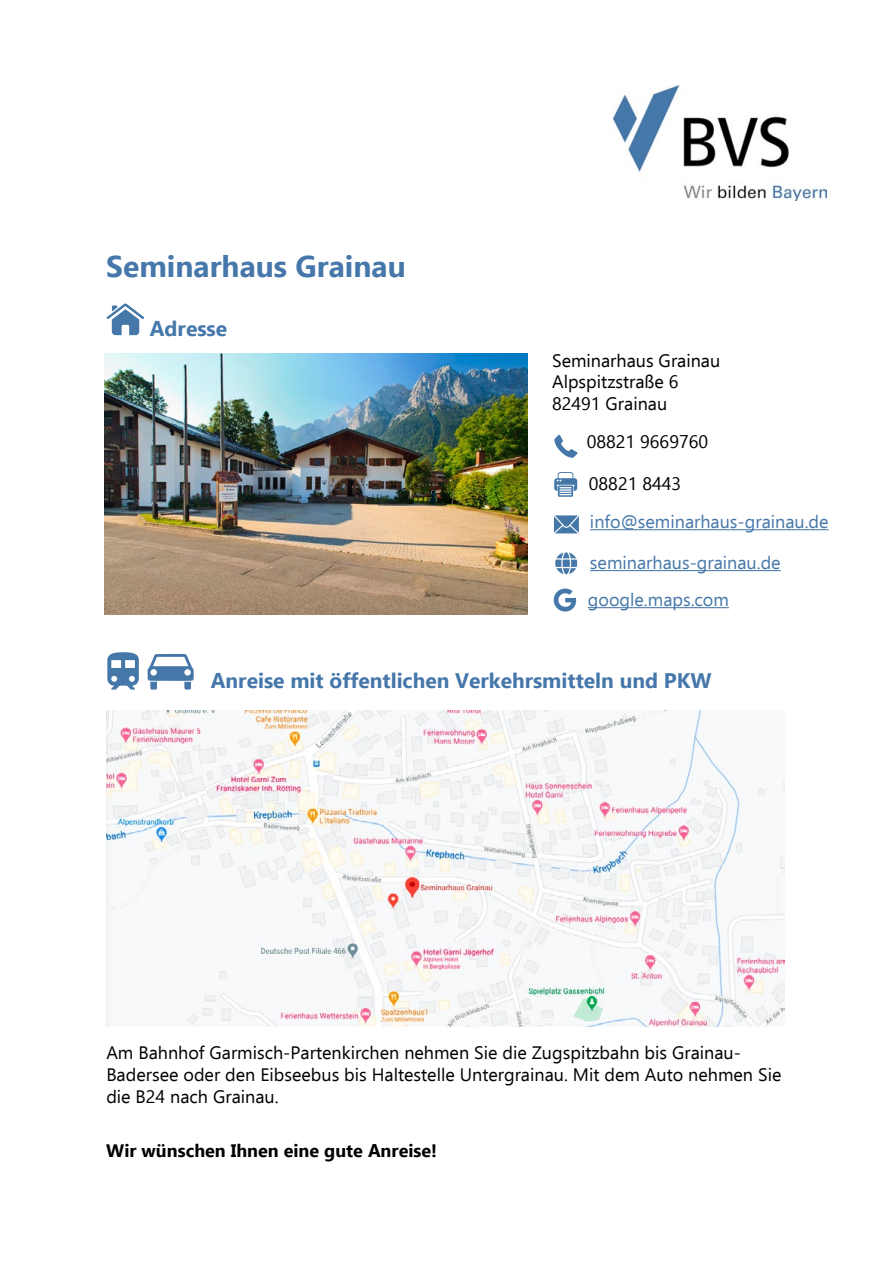
<style>
.page{position:relative;width:893px;height:1263px;background:#fff}
.page>*{position:absolute;margin:0;border:0;box-sizing:border-box;transform-origin:0 0}
.t1{font:700 30px "Ebrima";color:#4577aa}
.t2{font:700 21px "Ebrima";color:#4577aa}
.t3{font:18px/21.6px "Ebrima";color:#000}
.t4{font:18px "Ebrima";color:#4577aa}
.t5{font:700 18px "Ebrima";color:#000}
</style>
<div class="page">
<img style="left:614px;top:85px;width:212px;height:115px">
<svg style="left:107px;top:304px;width:37px;height:31px"></svg>
<img style="left:104px;top:353px;width:424px;height:261px">
<svg style="left:107px;top:652px;width:32px;height:38px"></svg>
<svg style="left:148px;top:654px;width:46px;height:36px"></svg>
<img style="left:106px;top:711px;width:678px;height:315px">
<hr style="left:590px;top:529px;width:239px;height:1px;background:#4577aa">
<hr style="left:590px;top:570px;width:191px;height:1px;background:#4577aa">
<hr style="left:588px;top:607px;width:141px;height:1px;background:#4577aa">
<svg style="left:554px;top:435px;width:24px;height:23px"></svg>
<svg style="left:554px;top:472px;width:23px;height:25px"></svg>
<svg style="left:554px;top:515px;width:26px;height:19px"></svg>
<svg style="left:555px;top:552px;width:23px;height:23px"></svg>
<svg style="left:553px;top:589px;width:23px;height:23px"></svg>
<p class="t1" style="left:106px;top:243px;width:301px">Seminarhaus Grainau</p>
<p class="t2" style="left:150px;top:312px;width:79px">Adresse</p>
<p class="t3" style="left:552px;top:349px;width:170px">Seminarhaus Grainau</p>
<p class="t3" style="left:552px;top:370px;width:128px">Alpspitzstraße 6</p>
<p class="t3" style="left:552px;top:392px;width:117px">82491 Grainau</p>
<p class="t3" style="left:587px;top:430px;width:123px">08821 9669760</p>
<p class="t3" style="left:589px;top:473px;width:94px">08821 8443</p>
<p class="t4" style="left:590px;top:508px;width:240px">info@seminarhaus-grainau.de</p>
<p class="t4" style="left:590px;top:549px;width:192px">seminarhaus-grainau.de</p>
<p class="t4" style="left:588px;top:586px;width:143px">google.maps.com</p>
<p class="t2" style="left:211px;top:664px;width:502px">Anreise mit öffentlichen Verkehrsmitteln und PKW</p>
<p class="t3" style="left:106px;top:1041px;width:677px">Am Bahnhof Garmisch-Partenkirchen nehmen Sie die Zugspitzbahn bis Grainau-<br>Badersee oder den Eibseebus bis Haltestelle Untergrainau. Mit dem Auto nehmen Sie die B24 nach Grainau.</p>
<p class="t5" style="left:106px;top:1136px;width:332px">Wir wünschen Ihnen eine gute Anreise!</p>
</div>
